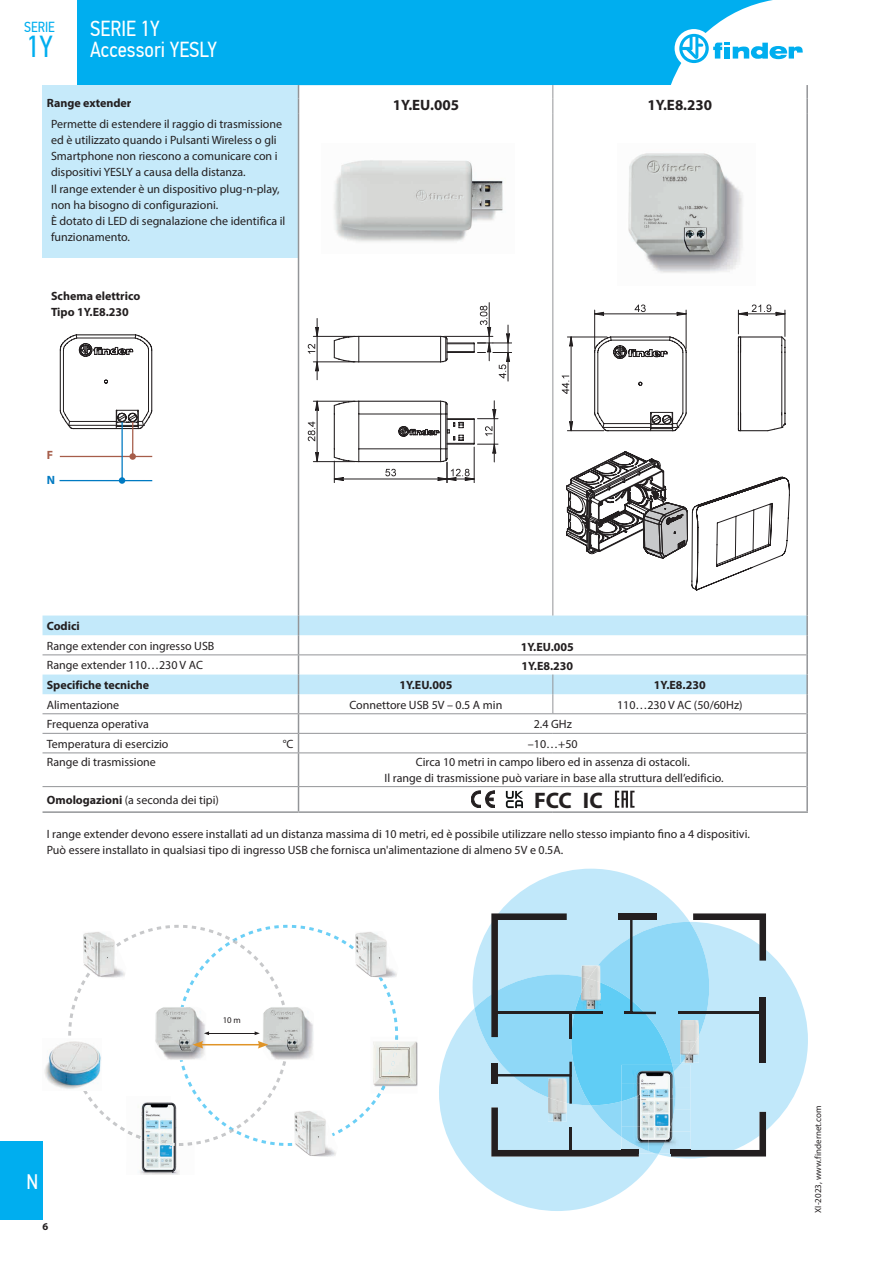
<style>
.page{position:relative;width:893px;height:1263px;background:#fff}
.page>*{position:absolute;margin:0;border:0;box-sizing:border-box;transform-origin:0 0}
.t1{font:30.3px "PF Din Text Cond Pro";color:#00aeef}
.t2{font:700 22.5px "Myriad Pro";color:#231f20}
.t3{font:21.75px/21px "PF Din Text Cond Pro";color:#fff}
.t4{font:21px "PF Din Text Cond Pro";color:#fff}
.t5{font:700 15px "Myriad Pro";color:#231f20}
.t6{font:14.55px "PF Din Text Cond Pro";color:#00aeef}
.t7{font:12px/16.2px "Myriad Pro";color:#231f20}
.t8{font:700 12px/16.2px "Myriad Pro";color:#231f20}
.t9{font:700 12px "Myriad Pro";color:#007ac2}
.t10{font:700 12px "Myriad Pro";color:#a65d4a}
.t11{font:700 10.5px "Myriad Pro";color:#231f20}
.t12{font:9px "Myriad Pro";color:#231f20}
.t13{font:8.85px "Myriad Pro";color:#231f20}
.s1{font-weight:700}
</style>
<div class="page">
<div style="left:77px;top:0;width:696px;height:85px;background:#00aeef"></div>
<div style="left:675px;top:29px;width:38px;height:39px;background:#fff;border-radius:50%"></div>
<svg style="left:679px;top:34px;width:124px;height:29px"></svg>
<div style="left:0;top:1141px;width:43px;height:79px;background:#00aeef"></div>
<div style="left:43px;top:85px;width:255px;height:173px;background:#c6eafa"></div>
<svg style="left:43px;top:615px;width:763px;height:79px"></svg>
<svg style="left:806px;top:85px;width:2px;height:29px"></svg>
<hr style="left:806px;top:694px;width:2px;height:20px;background:#939598">
<svg style="left:806px;top:714px;width:2px;height:19px"></svg>
<hr style="left:806px;top:733px;width:2px;height:20px;background:#939598">
<hr style="left:43px;top:752px;width:255px;height:1px;background:#939598">
<hr style="left:806px;top:114px;width:2px;height:501px;background:#939598">
<hr style="left:43px;top:713px;width:255px;height:1px;background:#939598">
<hr style="left:43px;top:733px;width:255px;height:1px;background:#939598">
<hr style="left:43px;top:811px;width:255px;height:2px;background:#939598">
<hr style="left:298px;top:114px;width:1px;height:501px;background:#939598">
<svg style="left:298px;top:85px;width:1px;height:29px"></svg>
<svg style="left:298px;top:615px;width:1px;height:137px"></svg>
<hr style="left:298px;top:713px;width:255px;height:1px;background:#939598">
<hr style="left:553px;top:713px;width:253px;height:1px;background:#939598">
<hr style="left:298px;top:733px;width:255px;height:1px;background:#939598">
<hr style="left:553px;top:733px;width:253px;height:1px;background:#939598">
<svg style="left:298px;top:787px;width:1px;height:24px"></svg>
<hr style="left:806px;top:787px;width:2px;height:24px;background:#939598">
<hr style="left:298px;top:811px;width:255px;height:2px;background:#939598">
<hr style="left:553px;top:811px;width:255px;height:2px;background:#939598">
<hr style="left:298px;top:752px;width:255px;height:1px;background:#939598">
<hr style="left:553px;top:752px;width:253px;height:1px;background:#939598">
<hr style="left:298px;top:753px;width:1px;height:33px;background:#939598">
<hr style="left:806px;top:753px;width:2px;height:34px;background:#939598">
<hr style="left:43px;top:786px;width:255px;height:1px;background:#939598">
<hr style="left:298px;top:786px;width:255px;height:1px;background:#939598">
<hr style="left:553px;top:786px;width:253px;height:1px;background:#939598">
<hr style="left:806px;top:615px;width:2px;height:20px;background:#939598">
<hr style="left:806px;top:635px;width:2px;height:20px;background:#939598">
<svg style="left:806px;top:655px;width:2px;height:19px"></svg>
<hr style="left:806px;top:674px;width:2px;height:20px;background:#939598">
<svg style="left:552px;top:674px;width:1px;height:39px"></svg>
<hr style="left:43px;top:654px;width:255px;height:1px;background:#939598">
<hr style="left:298px;top:654px;width:255px;height:1px;background:#939598">
<hr style="left:553px;top:654px;width:253px;height:1px;background:#939598">
<svg style="left:552px;top:85px;width:1px;height:29px"></svg>
<hr style="left:552px;top:114px;width:1px;height:501px;background:#939598">
<svg style="left:60px;top:334px;width:92px;height:96px"></svg>
<hr style="left:132px;top:422px;width:1px;height:34px;background:#a65d4a">
<div style="left:129px;top:453px;width:7px;height:7px;background:#a65d4a;border-radius:50%"></div>
<hr style="left:60px;top:456px;width:92px;height:1px;background:#a65d4a">
<hr style="left:60px;top:480px;width:92px;height:1px;background:#007ac2">
<div style="left:119px;top:477px;width:6px;height:7px;background:#007ac2;border-radius:50%"></div>
<hr style="left:121px;top:422px;width:2px;height:58px;background:#007ac2">
<img style="left:334px;top:160px;width:169px;height:82px">
<hr style="left:313px;top:461px;width:42px;height:1px;background:#231f20">
<hr style="left:313px;top:401px;width:42px;height:1px;background:#231f20">
<svg style="left:308px;top:422px;width:7px;height:19px"></svg>
<svg style="left:315px;top:452px;width:4px;height:10px"></svg>
<svg style="left:315px;top:401px;width:4px;height:9px"></svg>
<hr style="left:317px;top:401px;width:1px;height:61px;background:#231f20">
<hr style="left:313px;top:362px;width:42px;height:1px;background:#231f20">
<hr style="left:313px;top:336px;width:42px;height:1px;background:#231f20">
<svg style="left:308px;top:344px;width:7px;height:10px"></svg>
<svg style="left:315px;top:362px;width:4px;height:9px"></svg>
<svg style="left:315px;top:327px;width:4px;height:10px"></svg>
<hr style="left:317px;top:318px;width:1px;height:62px;background:#231f20">
<svg style="left:333px;top:400px;width:165px;height:83px"></svg>
<hr style="left:494px;top:401px;width:1px;height:61px;background:#231f20">
<hr style="left:489px;top:303px;width:1px;height:58px;background:#231f20">
<svg style="left:333px;top:306px;width:179px;height:72px"></svg>
<hr style="left:508px;top:325px;width:1px;height:56px;background:#231f20">
<img style="left:628px;top:153px;width:115px;height:120px">
<svg style="left:593px;top:336px;width:94px;height:95px"></svg>
<svg style="left:738px;top:304px;width:48px;height:127px"></svg>
<hr style="left:738px;top:314px;width:47px;height:1px;background:#231f20">
<hr style="left:594px;top:310px;width:1px;height:38px;background:#231f20">
<hr style="left:686px;top:310px;width:1px;height:38px;background:#231f20">
<svg style="left:635px;top:304px;width:11px;height:8px"></svg>
<svg style="left:594px;top:312px;width:10px;height:3px"></svg>
<svg style="left:677px;top:312px;width:9px;height:2px"></svg>
<hr style="left:595px;top:314px;width:91px;height:1px;background:#231f20">
<hr style="left:567px;top:337px;width:40px;height:1px;background:#231f20">
<hr style="left:567px;top:430px;width:37px;height:1px;background:#231f20">
<svg style="left:562px;top:376px;width:7px;height:18px"></svg>
<svg style="left:569px;top:337px;width:4px;height:9px"></svg>
<svg style="left:569px;top:422px;width:4px;height:9px"></svg>
<hr style="left:571px;top:337px;width:1px;height:94px;background:#231f20">
<svg style="left:566px;top:452px;width:223px;height:138px"></svg>
<svg style="left:615px;top:791px;width:19px;height:17px"></svg>
<svg style="left:506px;top:791px;width:17px;height:17px"></svg>
<svg style="left:471px;top:791px;width:24px;height:17px"></svg>
<svg style="left:289px;top:925px;width:109px;height:221px"></svg>
<svg style="left:68px;top:925px;width:221px;height:221px"></svg>
<svg style="left:230px;top:939px;width:6px;height:192px"></svg>
<img style="left:83px;top:931px;width:43px;height:48px">
<img style="left:355px;top:931px;width:43px;height:47px">
<img style="left:294px;top:1110px;width:44px;height:47px">
<img style="left:44px;top:1039px;width:57px;height:52px">
<img style="left:371px;top:1037px;width:46px;height:56px">
<img style="left:378px;top:1037px;width:20px;height:56px">
<img style="left:155px;top:1007px;width:51px;height:53px">
<img style="left:263px;top:1007px;width:51px;height:53px">
<hr style="left:208px;top:1033px;width:48px;height:1px;background:#231f20">
<svg style="left:204px;top:1031px;width:5px;height:4px"></svg>
<svg style="left:255px;top:1031px;width:5px;height:4px"></svg>
<img style="left:126px;top:1097px;width:69px;height:78px">
<img style="left:127px;top:1131px;width:65px;height:15px">
<svg style="left:439px;top:869px;width:369px;height:342px"></svg>
<img style="left:621px;top:1065px;width:53px;height:18px">
<img style="left:621px;top:1083px;width:39px;height:18px">
<img style="left:621px;top:1150px;width:18px;height:3px">
<img style="left:671px;top:1150px;width:20px;height:3px">
<hr style="left:201px;top:1044px;width:59px;height:1px;background:#e09427">
<svg style="left:193px;top:1041px;width:10px;height:7px"></svg>
<svg style="left:258px;top:1041px;width:10px;height:7px"></svg>
<p class="t6" style="left:24px;top:19px;width:32px">SERIE</p>
<h1 class="t1" style="left:26px;top:28px;width:28px">1Y</h1>
<h3 class="t3" style="left:90px;top:18px;width:128px">SERIE 1Y<br>Accessori YESLY</h3>
<p class="t8" style="left:47px;top:95px;width:86px">Range extender</p>
<p class="t7" style="left:51px;top:115px;width:236px">Permette di estendere il raggio di trasmissione ed è utilizzato quando i Pulsanti Wireless o gli Smartphone non riescono a comunicare con i dispositivi YESLY a causa della distanza.<br>Il range extender è un dispositivo plug-n-play, non ha bisogno di configurazioni.<br>È dotato di LED di segnalazione che identifica il funzionamento.</p>
<p class="t8" style="left:51px;top:287px;width:91px">Schema elettrico<br>Tipo 1Y.E8.230</p>
<p class="t10" style="left:47px;top:447px;width:8px">F</p>
<p class="t9" style="left:47px;top:473px;width:10px">N</p>
<p class="t5" style="left:393px;top:95px;width:68px">1Y.EU.005</p>
<p class="t5" style="left:647px;top:95px;width:66px">1Y.E8.230</p>
<p class="t8" style="left:47px;top:617px;width:35px">Codici</p>
<p class="t7" style="left:47px;top:637px;width:169px">Range extender con ingresso USB</p>
<p class="t8" style="left:521px;top:638px;width:55px">1Y.EU.005</p>
<p class="t7" style="left:47px;top:657px;width:158px">Range extender 110…230 V AC</p>
<p class="t8" style="left:521px;top:658px;width:53px">1Y.E8.230</p>
<p class="t8" style="left:47px;top:676px;width:104px">Specifiche tecniche</p>
<p class="t8" style="left:399px;top:676px;width:55px">1Y.EU.005</p>
<p class="t8" style="left:654px;top:676px;width:53px">1Y.E8.230</p>
<p class="t7" style="left:47px;top:696px;width:74px">Alimentazione</p>
<p class="t7" style="left:349px;top:696px;width:154px">Connettore USB 5V – 0.5 A min</p>
<p class="t7" style="left:617px;top:696px;width:127px">110…230 V AC (50/60Hz)</p>
<p class="t7" style="left:47px;top:716px;width:104px">Frequenza operativa</p>
<p class="t7" style="left:534px;top:716px;width:40px">2.4 GHz</p>
<p class="t7" style="left:47px;top:735px;width:123px">Temperatura di esercizio</p>
<p class="t7" style="left:283px;top:735px;width:12px">°C</p>
<p class="t7" style="left:528px;top:735px;width:51px">–10…+50</p>
<p class="t7" style="left:47px;top:754px;width:111px">Range di trasmissione</p>
<p class="t7" style="left:385px;top:754px;width:341px;text-align:center">Circa 10 metri in campo libero ed in assenza di ostacoli.<br>Il range di trasmissione può variare in base alla struttura dell’edificio.</p>
<p class="t7" style="left:47px;top:791px;width:174px"><span class="s1">Omologazioni</span> (a seconda dei tipi)</p>
<h2 class="t2" style="left:534px;top:785px;width:70px">FCC IC</h2>
<p class="t7" style="left:47px;top:825px;width:705px">I range extender devono essere installati ad un distanza massima di 10 metri, ed è possibile utilizzare nello stesso impianto fino a 4 dispositivi.<br>Può essere installato in qualsiasi tipo di ingresso USB che fornisca un'alimentazione di almeno 5V e 0.5A.</p>
<h3 class="t4" style="left:26px;top:1169px;width:13px">N</h3>
<p class="t11" style="left:43px;top:1219px;width:7px">6</p>
<p class="t13" style="left:223px;top:1015px;width:20px">10 m</p>
<p class="t12" style="left:812px;top:1213px;width:108px;rotate:-90deg">XI-2023, www.findernet.com</p>
</div>
